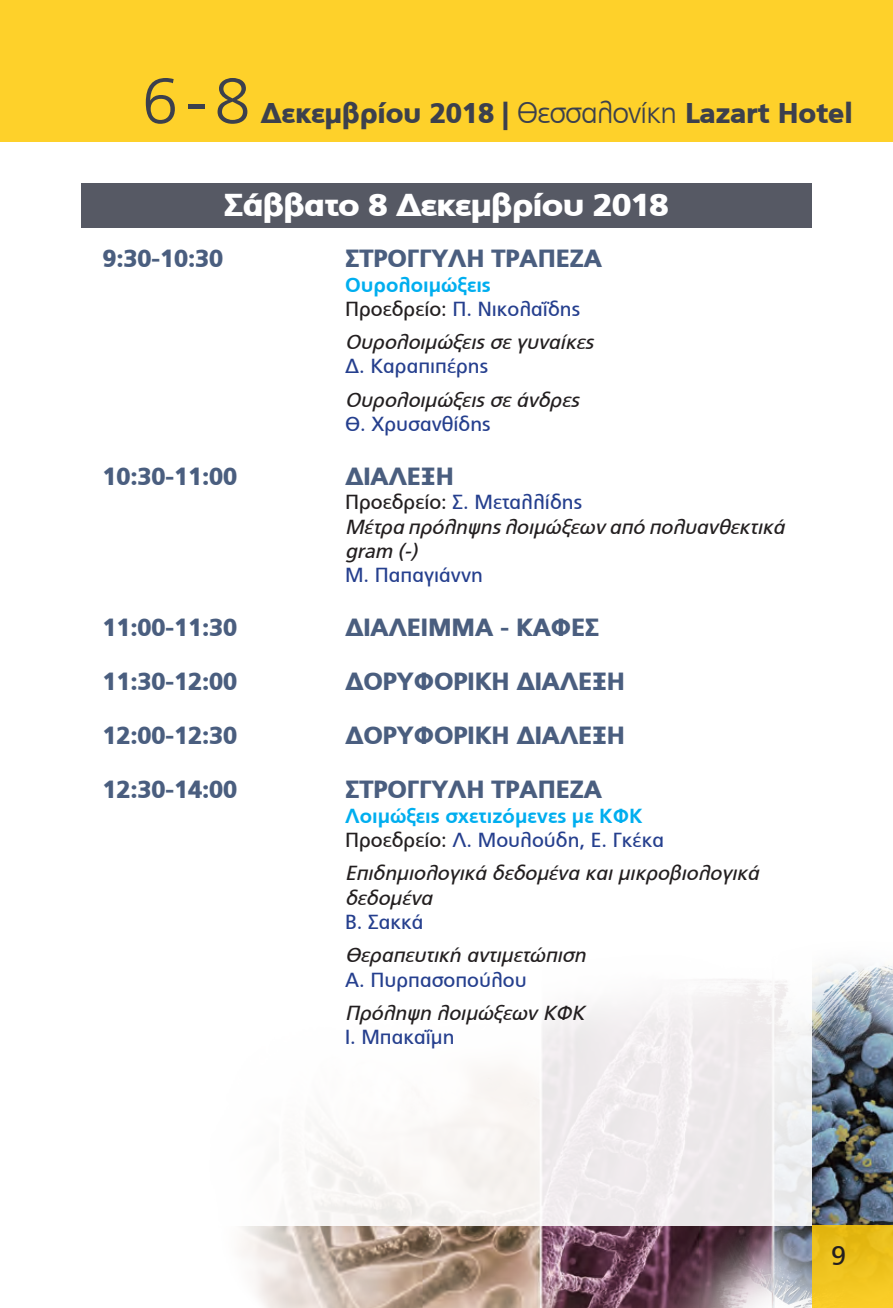
<style>
.page{position:relative;width:893px;height:1308px;background:#fff}
.page>*{position:absolute;margin:0;border:0;box-sizing:border-box;transform-origin:0 0}
.t1{font:300 64.35px "PF Catalog";color:#3c404d}
.t2{font:900 31.5px "PF Catalog";letter-spacing:-.05em;color:#fff;scale:1.09 1}
.t3{font:900 28.35px "PF Catalog";letter-spacing:-.03em;color:#3c404d}
.t4{font:27px "PF Catalog";color:#231f20}
.t5{font:900 24.75px "PF Catalog";letter-spacing:-.03em;color:#4a5e7f}
.t6{font:italic 20.25px/24.3px "PF Catalog";color:#231f20}
.t7{font:700 20.25px/24.3px "PF Catalog";color:#00aeef}
.t8{font:20.25px "PF Catalog";color:#253f8e}
.s1{font-weight:300;font-size:29.93px}
.s2{font-weight:400;color:#231f20}
.s3{font-weight:400;color:#253f8e}
.s4{font-style:normal}
.s5{font-style:normal;color:#253f8e}
</style>
<div class="page">
<img style="left:241px;top:965px;width:652px;height:342px">
<div style="left:83px;top:82px;width:729px;height:1143px;background:#fff"></div>
<div style="left:812px;top:1225px;width:81px;height:82px;background:linear-gradient(to bottom,#e3b712,#f9cd28)"></div>
<div style="left:0;top:0;width:893px;height:141px;background:#fed12a"></div>
<div style="left:81px;top:183px;width:731px;height:45px;background:#565964"></div>
<h1 class="t1" style="left:142px;top:65px;width:110px">6 - 8</h1>
<h3 class="t3" style="left:261px;top:97px;width:594px">Δεκεμβρίου 2018 | <span class="s1">Θεσσαλονίκη</span> Lazart Hotel</h3>
<h2 class="t2" style="left:224px;top:186px;width:410px">Σάββατο 8 Δεκεμβρίου 2018</h2>
<p class="t5" style="left:102px;top:244px;width:123px">9:30-10:30</p>
<p class="t5" style="left:345px;top:244px;width:259px">ΣΤΡΟΓΓΥΛΗ ΤΡΑΠΕΖΑ</p>
<p class="t7" style="left:345px;top:272px;width:237px">Ουρολοιμώξεις<br><span class="s2">Προεδρείο:</span> <span class="s3">Π. Νικολαΐδης</span></p>
<p class="t6" style="left:345px;top:330px;width:255px">Ουρολοιμώξειςσεγυναίκες</p>
<p class="t8" style="left:345px;top:355px;width:145px">Δ. Καραπιπέρης</p>
<p class="t6" style="left:345px;top:388px;width:240px">Ουρολοιμώξειςσεάνδρες</p>
<p class="t8" style="left:345px;top:412px;width:147px">Θ. Χρυσανθίδης</p>
<p class="t5" style="left:102px;top:462px;width:137px">10:30-11:00</p>
<p class="t5" style="left:345px;top:462px;width:111px">ΔΙΑΛΕΞΗ</p>
<p class="t6" style="left:345px;top:490px;width:446px"><span class="s4">Προεδρείο:</span> <span class="s5">Σ. Μεταλλίδης<br></span>Μέτρα πρόληψηςλοιμώξεων από πολυανθεκτικά gram (-)</p>
<p class="t8" style="left:345px;top:563px;width:139px">Μ. Παπαγιάννη</p>
<p class="t5" style="left:102px;top:613px;width:137px">11:00-11:30</p>
<p class="t5" style="left:345px;top:613px;width:256px">ΔΙΑΛΕΙΜΜΑ - ΚΑΦΕΣ</p>
<p class="t5" style="left:102px;top:667px;width:137px">11:30-12:00</p>
<p class="t5" style="left:345px;top:667px;width:282px">ΔΟΡΥΦΟΡΙΚΗ ΔΙΑΛΕΞΗ</p>
<p class="t5" style="left:102px;top:721px;width:137px">12:00-12:30</p>
<p class="t5" style="left:345px;top:721px;width:282px">ΔΟΡΥΦΟΡΙΚΗ ΔΙΑΛΕΞΗ</p>
<p class="t5" style="left:102px;top:775px;width:137px">12:30-14:00</p>
<p class="t5" style="left:345px;top:775px;width:259px">ΣΤΡΟΓΓΥΛΗ ΤΡΑΠΕΖΑ</p>
<p class="t7" style="left:345px;top:803px;width:320px">Λοιμώξεις σχετιζόμενες με ΚΦΚ<br><span class="s2">Προεδρείο:</span> <span class="s3">Λ. Μουλούδη, Ε. Γκέκα</span></p>
<p class="t6" style="left:345px;top:861px;width:420px">Επιδημιολογικά δεδομένα καιμικροβιολογικά δεδομένα</p>
<p class="t8" style="left:345px;top:910px;width:80px">Β. Σακκά</p>
<p class="t6" style="left:345px;top:943px;width:247px">Θεραπευτική αντιμετώπιση</p>
<p class="t8" style="left:345px;top:968px;width:183px">Α. Πυρπασοπούλου</p>
<p class="t6" style="left:345px;top:1001px;width:246px">Πρόληψη λοιμώξεων ΚΦΚ</p>
<p class="t8" style="left:345px;top:1025px;width:111px">Ι. Μπακαΐμη</p>
<h3 class="t4" style="left:831px;top:1239px;width:17px">9</h3>
</div>
